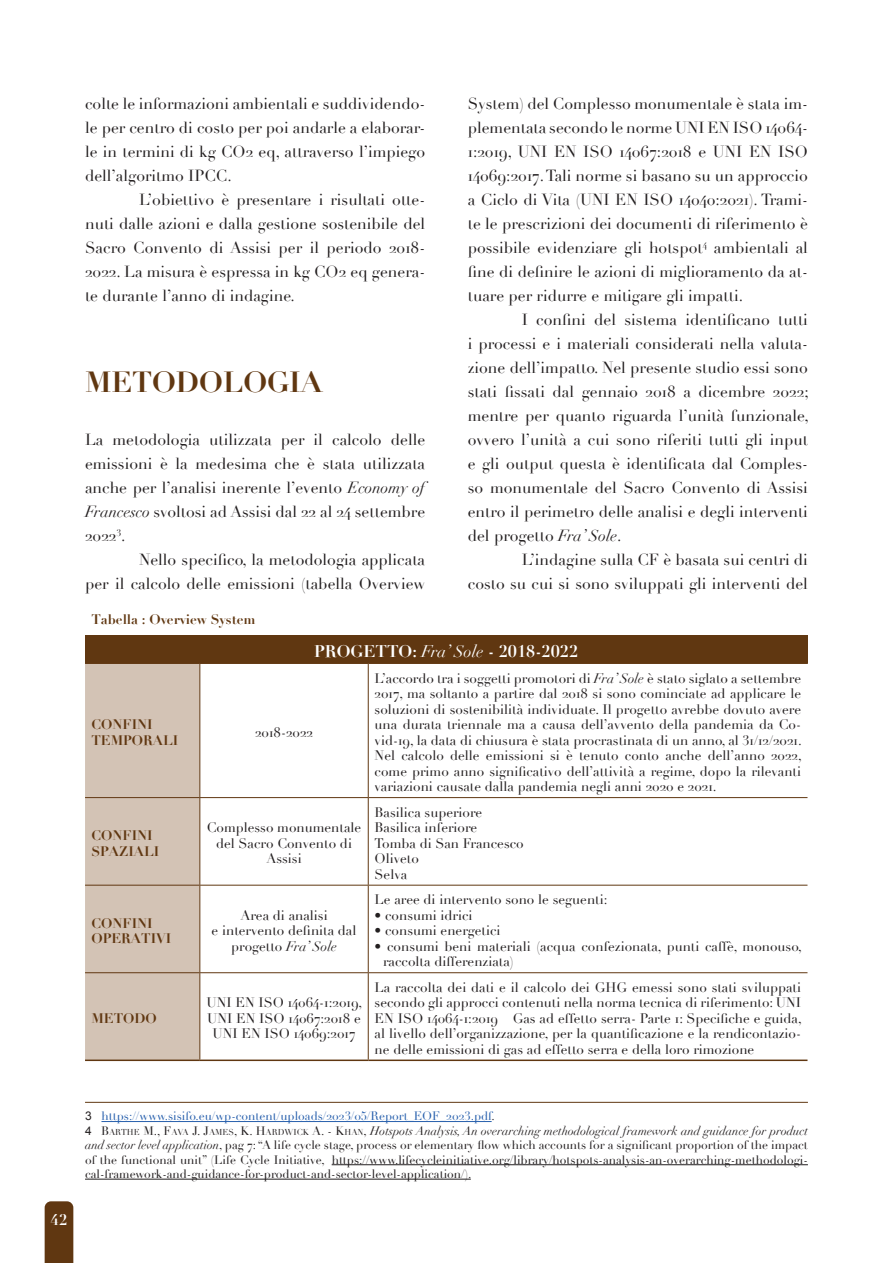
<style>
.page{position:relative;width:893px;height:1263px;background:#fff}
.page>*{position:absolute;margin:0;border:0;box-sizing:border-box;transform-origin:0 0}
.t1{font:700 28.5px "Didot";color:#603711}
.t2{font:700 16.5px "Didot";color:#fff}
.t3{font:15.75px/24px "Didot";color:#231f20;text-align:justify}
.t4{font:700 15px "Didot";color:#fff}
.t5{font:13.5px/15.5px "Didot";color:#231f20;text-align:center}
.t6{font:700 13.5px/15.5px "Didot";color:#603711}
.t7{font:12px/14.4px "Didot";color:#231f20}
.s1{font-style:italic}
.s2{font-weight:400;font-style:italic}
.s3{font-family:"Arial"}
.s4{color:#2860ad}
.s5{font-style:inherit}
.s6{font-size:8.4px}
</style>
<div class="page">
<div style="left:45px;top:1201px;width:28px;height:62px;background:#603711"></div>
<hr style="left:85px;top:1102px;width:723px;height:1px;background:#603711">
<hr style="left:101px;top:1121px;width:391px;height:1px;background:#2860ad">
<hr style="left:332px;top:1164px;width:476px;height:1px;background:#231f20">
<hr style="left:85px;top:1179px;width:386px;height:1px;background:#231f20">
<div style="left:85px;top:635px;width:722px;height:28px;background:#603711"></div>
<div style="left:85px;top:664px;width:114px;height:395px;background:#d3c3b5"></div>
<svg style="left:200px;top:664px;width:607px;height:395px"></svg>
<hr style="left:85px;top:663px;width:115px;height:1px;background:#603711">
<hr style="left:200px;top:663px;width:168px;height:1px;background:#603711">
<hr style="left:199px;top:664px;width:1px;height:133px;background:#603711">
<hr style="left:368px;top:663px;width:439px;height:1px;background:#603711">
<hr style="left:368px;top:664px;width:1px;height:133px;background:#603711">
<hr style="left:85px;top:797px;width:115px;height:1px;background:#603711">
<hr style="left:200px;top:797px;width:168px;height:1px;background:#603711">
<hr style="left:199px;top:798px;width:1px;height:87px;background:#603711">
<hr style="left:368px;top:797px;width:439px;height:1px;background:#603711">
<hr style="left:368px;top:798px;width:1px;height:87px;background:#603711">
<hr style="left:85px;top:885px;width:115px;height:1px;background:#603711">
<hr style="left:200px;top:885px;width:168px;height:1px;background:#603711">
<hr style="left:199px;top:885px;width:1px;height:87px;background:#603711">
<hr style="left:368px;top:885px;width:439px;height:1px;background:#603711">
<hr style="left:368px;top:885px;width:1px;height:87px;background:#603711">
<hr style="left:85px;top:972px;width:115px;height:1px;background:#603711">
<hr style="left:200px;top:972px;width:168px;height:1px;background:#603711">
<hr style="left:199px;top:973px;width:1px;height:86px;background:#603711">
<hr style="left:368px;top:972px;width:439px;height:1px;background:#603711">
<hr style="left:368px;top:973px;width:1px;height:86px;background:#603711">
<hr style="left:85px;top:1059px;width:115px;height:2px;background:#603711">
<hr style="left:200px;top:1059px;width:168px;height:2px;background:#603711">
<hr style="left:368px;top:1059px;width:439px;height:2px;background:#603711">
<p class="t3" style="left:85px;top:92px;width:342px">colte le informazioni ambientali e suddividendo&shy;le per centro di costo per poi andarle a elaborar&shy;le in termini di kg CO2 eq, attraverso l’impiego dell’algoritmo IPCC.</p>
<p class="t3" style="left:85px;top:188px;width:342px;text-indent:54px">L’obiettivo è presentare i risultati otte&shy;nuti dalle azioni e dalla gestione sostenibile del Sacro Convento di Assisi per il periodo 2018- 2022. La misura è espressa in kg CO2 eq genera&shy;te durante l’anno di indagine.</p>
<h1 class="t1" style="left:85px;top:364px;width:239px">METODOLOGIA</h1>
<p class="t3" style="left:85px;top:428px;width:342px">La metodologia utilizzata per il calcolo delle emissioni è la medesima che è stata utilizzata anche per l’analisi inerente l’evento <span class="s1">Economy of Francesco</span> svoltosi ad Assisi dal 22 al 24 settembre 2022<sup>3</sup>.</p>
<p class="t3" style="left:85px;top:548px;width:342px;text-align:right">Nello specifico, la metodologia applicata<br>per il calcolo delle emissioni (tabella Overview</p>
<p class="t6" style="left:91px;top:612px;width:166px">Tabella : Overview System</p>
<p class="t3" style="left:468px;top:92px;width:342px">System) del Complesso monumentale è stata im&shy;plementata secondo le norme UNI EN ISO 14064- 1:2019, UNI EN ISO 14067:2018 e UNI EN ISO 14069:2017. Tali norme si basano su un approccio a Ciclo di Vita (UNI EN ISO 14040:2021). Trami&shy;te le prescrizioni dei documenti di riferimento è possibile evidenziare gli hotspot<sup>4</sup> ambientali al fine di definire le azioni di miglioramento da at&shy;tuare per ridurre e mitigare gli impatti.</p>
<p class="t3" style="left:468px;top:308px;width:343px;text-indent:54px">I confini del sistema identificano tutti i processi e i materiali considerati nella valuta&shy;zione dell’impatto. Nel presente studio essi sono stati fissati dal gennaio 2018 a dicembre 2022; mentre per quanto riguarda l’unità funzionale, ovvero l’unità a cui sono riferiti tutti gli input e gli output questa è identificata dal Comples&shy;so monumentale del Sacro Convento di Assisi entro il perimetro delle analisi e degli interventi del progetto <span class="s1">Fra’ Sole</span>.</p>
<p class="t3" style="left:468px;top:548px;width:342px;text-align:right">L’indagine sulla CF è basata sui centri di<br>costo su cui si sono sviluppati gli interventi del</p>
<p class="t2" style="left:314px;top:641px;width:265px">PROGETTO: <span class="s2">Fra’ Sole</span> - 2018-2022</p>
<p class="t6" style="left:91px;top:717px;width:88px">CONFINI<br>TEMPORALI</p>
<p class="t5" style="left:255px;top:725px;width:59px">2018-2022</p>
<p class="t6" style="left:91px;top:828px;width:69px">CONFINI<br>SPAZIALI</p>
<p class="t5" style="left:207px;top:820px;width:156px">Complesso monumentale del Sacro Convento di<br>Assisi</p>
<p class="t6" style="left:91px;top:915px;width:81px">CONFINI<br>OPERATIVI</p>
<p class="t5" style="left:212px;top:908px;width:146px">Area di analisi<br>e intervento definita dal progetto <span class="s1">Fra’ Sole</span></p>
<p class="t6" style="left:91px;top:1011px;width:67px">METODO</p>
<p class="t5" style="left:207px;top:995px;width:157px">UNI EN ISO 14064-1:2019,<br>UNI EN ISO 14067:2018 e<br>UNI EN ISO 14069:2017</p>
<p class="t5" style="left:375px;top:670px;width:429px;text-align:justify">L’accordo tra i soggetti promotori di <span class="s1">Fra’ Sole</span> è stato siglato a settembre 2017, ma soltanto a partire dal 2018 si sono cominciate ad applicare le soluzioni di sostenibilità individuate. Il progetto avrebbe dovuto avere una durata triennale ma a causa dell’avvento della pandemia da Co&shy;vid-19, la data di chiusura è stata procrastinata di un anno, al 31/12/2021.<br>Nel calcolo delle emissioni si è tenuto conto anche dell’anno 2022, come primo anno significativo dell’attività a regime, dopo la rilevanti variazioni causate dalla pandemia negli anni 2020 e 2021.</p>
<p class="t5" style="left:375px;top:804px;width:151px;text-align:left">Basilica superiore<br>Basilica inferiore<br>Tomba di San Francesco<br>Oliveto<br>Selva</p>
<p class="t5" style="left:375px;top:892px;width:234px">Le aree di intervento sono le seguenti:</p>
<p class="t5" style="left:375px;top:908px;width:99px">• consumi idrici</p>
<p class="t5" style="left:375px;top:923px;width:127px">• consumi energetici</p>
<p class="t5" style="left:383px;top:939px;width:420px;text-align:left;text-indent:-9px">• consumi beni materiali (acqua confezionata, punti caffè, monouso, raccolta differenziata)</p>
<p class="t5" style="left:375px;top:980px;width:429px;text-align:justify">La raccolta dei dati e il calcolo dei GHG emessi sono stati sviluppati secondo gli approcci contenuti nella norma tecnica di riferimento: UNI EN ISO 14064-1:2019 – Gas ad effetto serra- Parte 1: Specifiche e guida, al livello dell’organizzazione, per la quantificazione e la rendicontazio&shy;ne delle emissioni di gas ad effetto serra e della loro rimozione</p>
<p class="t4" style="left:51px;top:1210px;width:18px">42</p>
<p class="t7" style="left:85px;top:1109px;width:724px"><span class="s3">3</span> <span class="s4">https://www.sisifo.eu/wp-content/uploads/2023/05/Report_EOF_2023.pdf</span>.<br><span class="s3">4</span> <span class="s5">B</span><span class="s6">ARTHE</span> <span class="s5">M., F</span><span class="s6">AVA</span> <span class="s5">J. J</span><span class="s6">AMES</span> <span class="s5">, K. H</span><span class="s6">ARDWICK</span> <span class="s5">A. - K</span><span class="s6">HAN</span><span class="s5">,</span> <span class="s1">Hotspots Analysis, An overarching methodological framework and guidance for product and sector level application</span>, pag 7: “A life cycle stage, process or elementary flow which accounts for a significant proportion of the impact of the functional unit” (Life Cycle Initiative, https://www.lifecycleinitiative.org/library/hotspots-analysis-an-overarching-methodologi&shy;cal-framework-and-guidance-for-product-and-sector-level-application/).</p>
</div>
